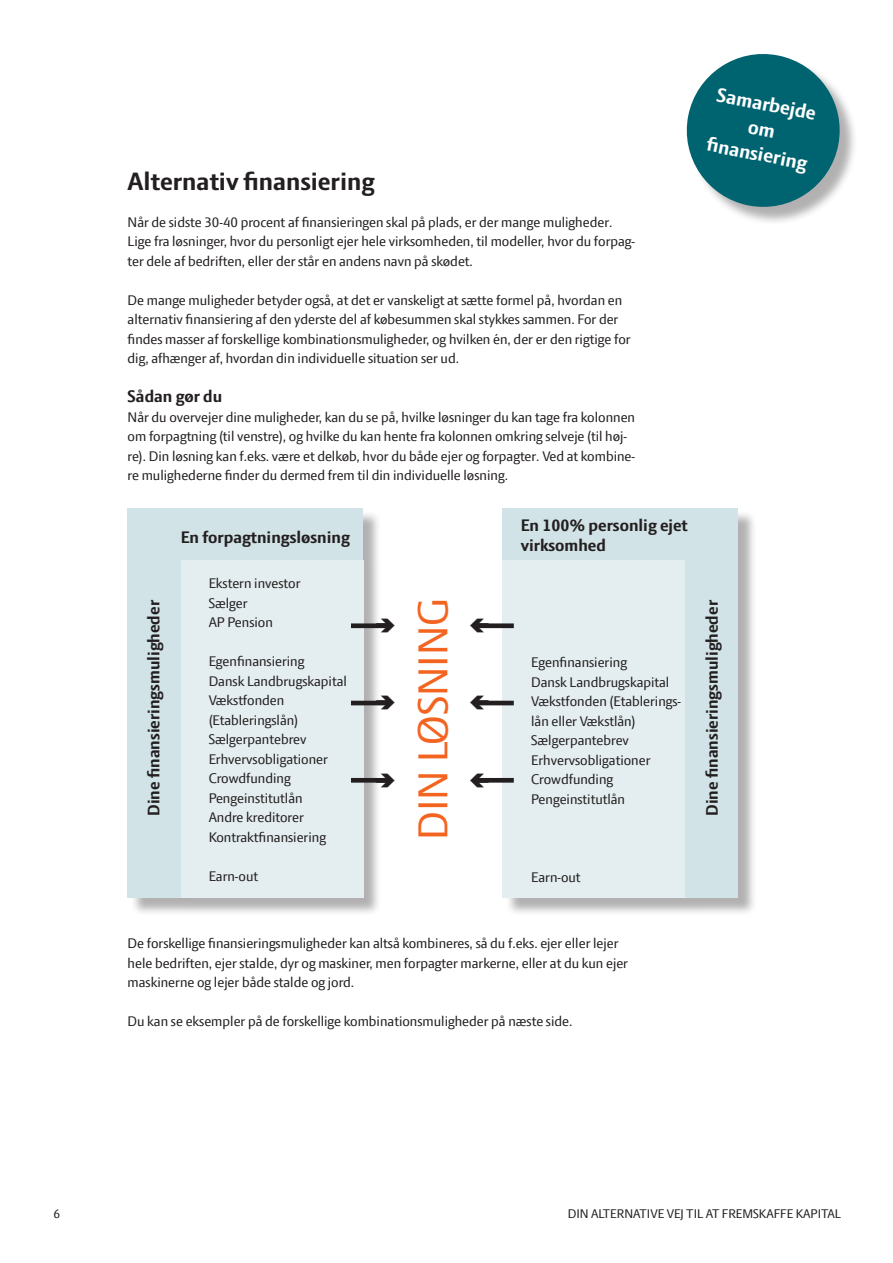
<style>
.page{position:relative;width:893px;height:1263px;background:#fff}
.page>*{position:absolute;margin:0;border:0;box-sizing:border-box;transform-origin:0 0}
.t1{font:45px "LF Press Sans";color:#f36421}
.t2{font:700 27px "LF Press Sans";color:#231f20}
.t3{font:700 21px/25.2px "LF Press Sans";color:#fff;text-align:center}
.t4{font:700 18px/19.5px "LF Press Sans";color:#231f20}
.t5{font:15px/19.5px "LF Press Sans";color:#231f20}
.t6{font:13.5px "LF Press Sans";color:#231f20}
</style>
<div class="page">
<div style="left:689px;top:57px;width:169px;height:169px;background:#231f20;opacity:.35"></div>
<svg style="left:686px;top:54px;width:160px;height:160px"></svg>
<div style="left:130px;top:510px;width:252px;height:406px;background:#231f20;opacity:.35"></div>
<div style="left:128px;top:508px;width:235px;height:389px;background:#d1e3e7"></div>
<div style="left:181px;top:560px;width:182px;height:337px;background:#e4eef0"></div>
<div style="left:505px;top:510px;width:252px;height:406px;background:#231f20;opacity:.35"></div>
<div style="left:503px;top:508px;width:235px;height:389px;background:#d1e3e7"></div>
<div style="left:503px;top:560px;width:182px;height:337px;background:#e4eef0"></div>
<hr style="left:351px;top:701px;width:35px;height:4px;background:#231f20">
<div style="left:351px;top:623px;width:35px;height:5px;background:#231f20"></div>
<div style="left:351px;top:778px;width:35px;height:5px;background:#231f20"></div>
<hr style="left:479px;top:701px;width:35px;height:4px;background:#231f20">
<div style="left:479px;top:623px;width:35px;height:5px;background:#231f20"></div>
<div style="left:479px;top:778px;width:35px;height:5px;background:#231f20"></div>
<svg style="left:376px;top:696px;width:10px;height:14px"></svg>
<svg style="left:376px;top:619px;width:10px;height:14px"></svg>
<svg style="left:376px;top:773px;width:10px;height:14px"></svg>
<svg style="left:479px;top:700px;width:9px;height:6px"></svg>
<svg style="left:479px;top:623px;width:9px;height:6px"></svg>
<svg style="left:479px;top:778px;width:9px;height:5px"></svg>
<h2 class="t2" style="left:128px;top:166px;width:249px">Alternativ finansiering</h2>
<p class="t5" style="left:128px;top:212px;width:509px">Når de sidste 30-40 procent af finansieringen skal på plads, er der mange muligheder.<br>Lige fra løsninger, hvor du personligt ejer hele virksomheden, til modeller, hvor du forpag&shy;ter dele af bedriften, eller der står en andens navn på skødet.</p>
<p class="t5" style="left:128px;top:290px;width:505px">De mange muligheder betyder også, at det er vanskeligt at sætte formel på, hvordan en alternativ finansiering af den yderste del af købesummen skal stykkes sammen. For der findes masser af forskellige kombinationsmuligheder, og hvilken én, der er den rigtige for dig, afhænger af, hvordan din individuelle situation ser ud.</p>
<p class="t4" style="left:128px;top:387px;width:96px">Sådan gør du</p>
<p class="t5" style="left:128px;top:407px;width:509px">Når du overvejer dine muligheder, kan du se på, hvilke løsninger du kan tage fra kolonnen om forpagtning (til venstre), og hvilke du kan hente fra kolonnen omkring selveje (til høj&shy;re). Din løsning kan f.eks. være et delkøb, hvor du både ejer og forpagter. Ved at kombine&shy;re mulighederne finder du dermed frem til din individuelle løsning.</p>
<p class="t4" style="left:144px;top:816px;width:217px;rotate:-90deg">Dine finansieringsmuligheder</p>
<p class="t4" style="left:181px;top:528px;width:171px">En forpagtningsløsning</p>
<p class="t5" style="left:209px;top:573px;width:93px">Ekstern investor<br>Sælger<br>AP Pension</p>
<p class="t5" style="left:209px;top:651px;width:140px">Egenfinansiering<br>Dansk Landbrugskapital<br>Vækstfonden (Etableringslån)<br>Sælgerpantebrev<br>Erhvervsobligationer<br>Crowdfunding<br>Pengeinstitutlån<br>Andre kreditorer<br>Kontraktfinansiering</p>
<p class="t5" style="left:209px;top:866px;width:51px">Earn-out</p>
<h1 class="t1" style="left:407px;top:840px;width:244px;rotate:-90deg">DIN LØSNING</h1>
<p class="t4" style="left:521px;top:516px;width:169px">En 100% personlig ejet virksomhed</p>
<p class="t5" style="left:531px;top:652px;width:151px">Egenfinansiering<br>Dansk Landbrugskapital<br>Vækstfonden (Etablerings&shy;lån eller Vækstlån)<br>Sælgerpantebrev<br>Erhvervsobligationer<br>Crowdfunding<br>Pengeinstitutlån</p>
<p class="t5" style="left:531px;top:867px;width:51px">Earn-out</p>
<h3 class="t3" style="left:719px;top:82px;width:103px;rotate:11deg">Samarbejde om<br>fi nansiering</h3>
<p class="t4" style="left:702px;top:816px;width:217px;rotate:-90deg">Dine finansieringsmuligheder</p>
<p class="t5" style="left:128px;top:933px;width:502px">De forskellige finansieringsmuligheder kan altså kombineres, så du f.eks. ejer eller lejer hele bedriften, ejer stalde, dyr og maskiner, men forpagter markerne, eller at du kun ejer maskinerne og lejer både stalde og jord.</p>
<p class="t5" style="left:128px;top:1011px;width:446px">Du kan se eksempler på de forskellige kombinationsmuligheder på næste side.</p>
<p class="t6" style="left:54px;top:1206px;width:8px">6</p>
<p class="t6" style="left:568px;top:1206px;width:275px">DIN ALTERNATIVE VEJ TIL AT FREMSKAFFE KAPITAL</p>
</div>
